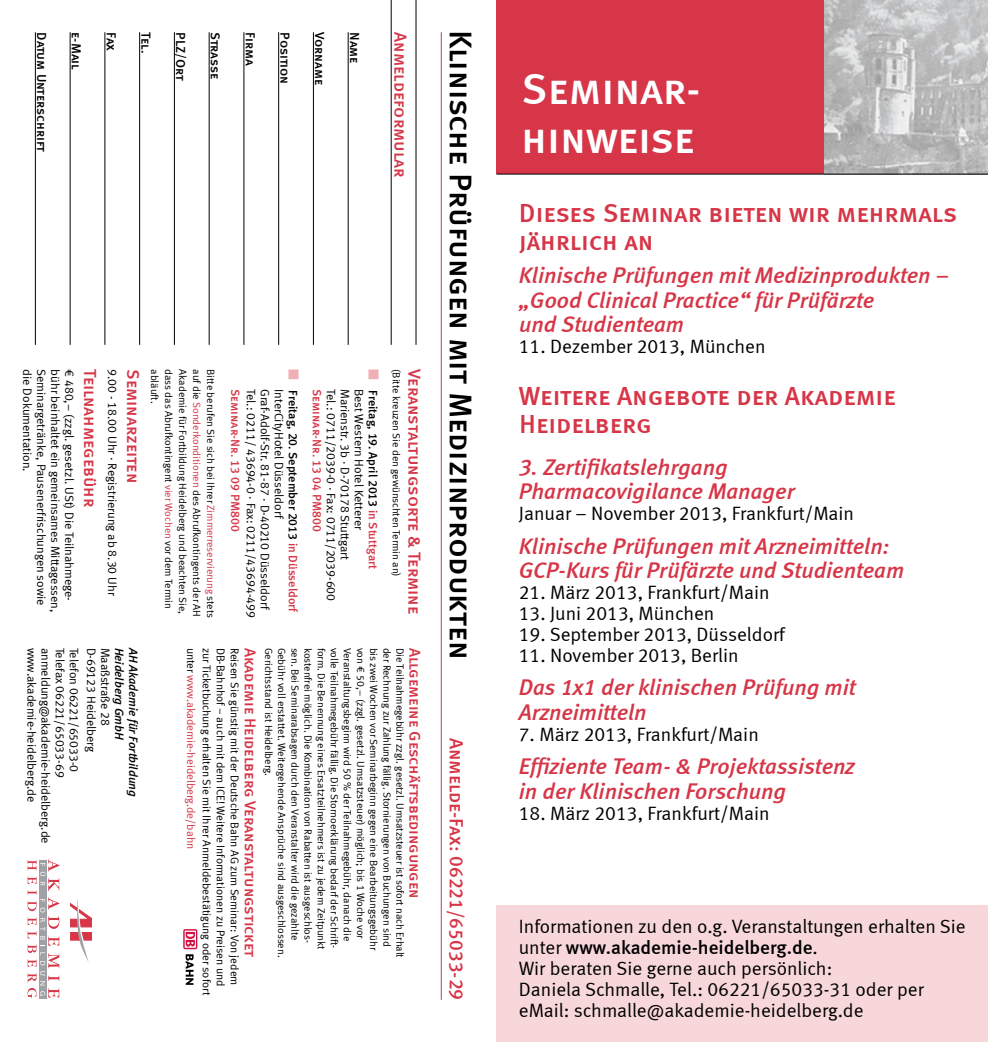
<style>
.page{position:relative;width:988px;height:1042px;background:#fff}
.page>*{position:absolute;margin:0;border:0;box-sizing:border-box;transform-origin:0 0}
.t1{font:43.75px/49px "Meta Medium LF Caps";color:#fff}
.t2{font:31.5px "Meta Medium LF Caps";color:#000}
.t3{font:26.25px/28px "Meta Medium LF Caps";color:#d63647}
.t4{font:italic 22.75px/24.5px "Meta Medium LF";color:#d63647}
.t5{font:19.25px/21px "Meta Normal LF";color:#000}
.t6{font:19.25px "Meta Medium LF";color:#000}
.t7{font:19.25px "Meta Medium LF Caps";color:#d63647}
.t8{font:17.5px "Meta Medium LF Caps";color:#d63647}
.t9{font:15.75px "Meta Medium LF Caps";letter-spacing:-.005em;color:#d63647}
.t10{font:14px "Zapf Dingbats";color:#eeafb5}
.t11{font:13.12px "Meta Medium LF Caps";letter-spacing:-.005em;color:#000}
.t12{font:12.25px "Meta Normal LF";color:#000}
.t13{font:12.25px "Meta Medium LF";color:#000}
.t14{font:12.25px "Meta Medium LF Caps";color:#d63647}
.t15{font:italic 12.25px "Meta Medium LF";color:#000}
.t16{font:11.38px "Meta Normal LF";color:#000}
.t17{font:11.38px "Meta Normal LF";color:#d63647}
.t18{font:10.5px/14px "Meta Normal LF";color:#000}
.s1{color:#d63647}
.s2{color:#eeafb5}
.s3{color:#000}
.s4{font-family:"Meta Normal LF"}
</style>
<div class="page">
<img style="left:823px;top:0;width:164px;height:174px">
<div style="left:496px;top:0;width:327px;height:174px;background:#d63647"></div>
<hr style="left:440px;top:32px;width:1px;height:968px;background:#d63647">
<hr style="left:415px;top:0;width:1px;height:345px;background:#000">
<hr style="left:390px;top:0;width:1px;height:345px;background:#000">
<hr style="left:347px;top:32px;width:1px;height:313px;background:#000">
<hr style="left:313px;top:32px;width:1px;height:313px;background:#000">
<hr style="left:278px;top:32px;width:1px;height:313px;background:#000">
<hr style="left:243px;top:32px;width:1px;height:313px;background:#000">
<hr style="left:209px;top:32px;width:1px;height:313px;background:#000">
<hr style="left:174px;top:32px;width:1px;height:313px;background:#000">
<hr style="left:139px;top:32px;width:1px;height:313px;background:#000">
<hr style="left:104px;top:32px;width:1px;height:313px;background:#000">
<hr style="left:70px;top:32px;width:1px;height:313px;background:#000">
<hr style="left:35px;top:32px;width:1px;height:313px;background:#000">
<svg style="left:70px;top:899px;width:22px;height:63px"></svg>
<svg style="left:28px;top:859px;width:31px;height:139px"></svg>
<div style="left:496px;top:905px;width:491px;height:137px;background:#f7d7da"></div>
<hr style="left:496px;top:174px;width:491px;height:1px;background:#000">
<svg style="left:183px;top:929px;width:14px;height:20px"></svg>
<div style="left:185px;top:930px;width:11px;height:18px;background:#f9e4e9"></div>
<svg style="left:186px;top:932px;width:9px;height:15px"></svg>
<svg style="left:186px;top:954px;width:7px;height:31px"></svg>
<p class="t11" style="left:49px;top:32px;width:121px;rotate:90deg">Datum Unterschrift</p>
<p class="t11" style="left:84px;top:32px;width:39px;rotate:90deg">e-Mail</p>
<p class="t11" style="left:119px;top:32px;width:20px;rotate:90deg">Fax</p>
<p class="t11" style="left:154px;top:32px;width:22px;rotate:90deg">Tel.</p>
<p class="t11" style="left:188px;top:32px;width:50px;rotate:90deg">PLZ/Ort</p>
<p class="t11" style="left:223px;top:32px;width:48px;rotate:90deg">Strasse</p>
<p class="t11" style="left:258px;top:32px;width:35px;rotate:90deg">Firma</p>
<p class="t11" style="left:292px;top:32px;width:54px;rotate:90deg">Position</p>
<p class="t11" style="left:327px;top:32px;width:54px;rotate:90deg">Vorname</p>
<p class="t11" style="left:362px;top:32px;width:33px;rotate:90deg">Name</p>
<h3 class="t8" style="left:410px;top:32px;width:147px;rotate:90deg">Anmeldeformular</h3>
<h2 class="t2" style="left:479px;top:30px;width:631px;rotate:90deg">Klinische Prüfungen mit Medizinprodukten</h2>
<h3 class="t10" style="left:380px;top:369px;width:12px;rotate:90deg">■</h3>
<p class="t18" style="left:403px;top:369px;width:209px;rotate:90deg">(Bitte kreuzen Sie den gewünschten Termin an)</p>
<h3 class="t8" style="left:424px;top:369px;width:246px;rotate:90deg">Veranstaltungsorte &amp; Termine</h3>
<p class="t18" style="left:176px;top:369px;width:241px;rotate:90deg">dass das Abrufkontingent <span class="s1">vier Wochen</span> vor dem Termin</p>
<p class="t18" style="left:190px;top:369px;width:247px;rotate:90deg">Akademie für Fortbildung Heidelberg und beachten Sie,</p>
<p class="t12" style="left:76px;top:369px;width:233px;rotate:90deg">€ 480,– (zzgl. gesetzl. USt) Die Teilnahmege-</p>
<h3 class="t8" style="left:100px;top:369px;width:139px;rotate:90deg">Teilnahmegebühr</h3>
<p class="t12" style="left:119px;top:369px;width:228px;rotate:90deg">9.00 - 18.00 Uhr · Registrierung ab 8.30 Uhr</p>
<h3 class="t8" style="left:143px;top:369px;width:115px;rotate:90deg">Seminarzeiten</h3>
<p class="t18" style="left:162px;top:369px;width:36px;rotate:90deg">abläuft.</p>
<p class="t13" style="left:300px;top:369px;width:245px;rotate:90deg"><span class="s2">■</span> Freitag, 20. September 2013 <span class="s1">in Düsseldorf</span></p>
<p class="t18" style="left:218px;top:369px;width:250px;rotate:90deg">Bitte berufen Sie sich bei Ihrer <span class="s1">Zimmerreservierung</span> stets auf die <span class="s1">Sonderkonditionen</span> des Abrufkontingents der AH</p>
<p class="t12" style="left:34px;top:369px;width:104px;rotate:90deg">die Dokumentation.</p>
<p class="t12" style="left:48px;top:369px;width:238px;rotate:90deg">Seminargetränke, Pausenerfrischungen sowie</p>
<p class="t12" style="left:62px;top:369px;width:245px;rotate:90deg">bühr beinhaltet ein gemeinsames Mittagessen,</p>
<p class="t14" style="left:242px;top:389px;width:144px;rotate:90deg">Seminar-Nr. 13 09 PM800</p>
<p class="t12" style="left:258px;top:389px;width:230px;rotate:90deg">Tel.: 0211/ 43694-0 · Fax: 0211/43694-499</p>
<p class="t12" style="left:272px;top:389px;width:222px;rotate:90deg">Graf-Adolf-Str. 81-87 · D-40210 Düsseldorf</p>
<p class="t12" style="left:286px;top:389px;width:131px;rotate:90deg">InterCityHotel Düsseldorf</p>
<p class="t14" style="left:324px;top:389px;width:144px;rotate:90deg">Seminar-Nr. 13 04 PM800</p>
<p class="t12" style="left:338px;top:389px;width:214px;rotate:90deg">Tel.: 0711/2039-0 · Fax: 0711/2039-600</p>
<p class="t12" style="left:352px;top:389px;width:173px;rotate:90deg">Marienstr. 3b · D-70178 Stuttgart</p>
<p class="t12" style="left:366px;top:389px;width:143px;rotate:90deg">Best Western Hotel Ketterer</p>
<p class="t13" style="left:380px;top:390px;width:180px;rotate:90deg">Freitag, 19. April 2013 <span class="s1">in Stuttgart</span></p>
<p class="t12" style="left:39px;top:647px;width:156px;rotate:90deg">www.akademie-heidelberg.de</p>
<p class="t12" style="left:53px;top:647px;width:198px;rotate:90deg">anmeldung@akademie-heidelberg.de</p>
<p class="t12" style="left:67px;top:647px;width:131px;rotate:90deg">Telefax 06221/65033-69</p>
<p class="t12" style="left:81px;top:647px;width:126px;rotate:90deg">Telefon 06221/65033-0</p>
<p class="t12" style="left:98px;top:647px;width:106px;rotate:90deg">D-69123 Heidelberg</p>
<p class="t12" style="left:112px;top:647px;width:80px;rotate:90deg">Maaßstraße 28</p>
<p class="t15" style="left:127px;top:647px;width:94px;rotate:90deg">Heidelberg GmbH</p>
<p class="t15" style="left:141px;top:647px;width:151px;rotate:90deg">AH Akademie für Fortbildung</p>
<p class="t17" style="left:198px;top:647px;width:203px;rotate:90deg"><span class="s3">unter</span> www.akademie-heidelberg.de/bahn</p>
<p class="t16" style="left:213px;top:647px;width:349px;rotate:90deg">zur Ticketbuchung erhalten Sie mit Ihrer Anmeldebestätigung oder sofort</p>
<p class="t16" style="left:227px;top:647px;width:340px;rotate:90deg">DB-Bahnhof − auch mit dem ICE! Weitere Informationen zu Preisen und</p>
<p class="t16" style="left:241px;top:647px;width:339px;rotate:90deg">Reisen Sie günstig mit der Deutsche Bahn AG zum Seminar: Von jedem</p>
<h3 class="t9" style="left:259px;top:647px;width:311px;rotate:90deg">Akademie Heidelberg Veranstaltungsticket</h3>
<p class="t18" style="left:276px;top:647px;width:130px;rotate:90deg">Gerichtsstand ist Heidelberg.</p>
<p class="t18" style="left:289px;top:647px;width:311px;rotate:90deg">Gebühr voll erstattet. Weitergehende Ansprüche sind ausgeschlossen.</p>
<p class="t18" style="left:302px;top:647px;width:294px;rotate:90deg">sen. Bei Seminarabsagen durch den Veranstalter wird die gezahlte</p>
<p class="t18" style="left:341px;top:647px;width:302px;rotate:90deg">volle Teilnahmegebühr fällig. Die Stornoerklärung bedarf der Schrift-</p>
<p class="t18" style="left:354px;top:647px;width:295px;rotate:90deg">Veranstaltungsbeginn wird 50 % der Teilnahmegebühr, danach die</p>
<p class="t18" style="left:368px;top:647px;width:293px;rotate:90deg">von € 50,– (zzgl. gesetzl. Umsatzsteuer) möglich; bis 1 Woche vor</p>
<p class="t18" style="left:381px;top:647px;width:304px;rotate:90deg">bis zwei Wochen vor Seminarbeginn gegen eine Bearbeitungsgebühr</p>
<p class="t18" style="left:394px;top:647px;width:301px;rotate:90deg">der Rechnung zur Zahlung fällig. Stornierungen von Buchungen sind</p>
<p class="t18" style="left:407px;top:647px;width:312px;rotate:90deg">Die Teilnahmegebühr zzgl. gesetzl. Umsatzsteuer ist sofort nach Erhalt</p>
<h3 class="t9" style="left:424px;top:647px;width:253px;rotate:90deg">Allgemeine Geschäftsbedingungen</h3>
<p class="t18" style="left:315px;top:647px;width:297px;rotate:90deg">kostenfrei möglich. Die Kombination von Rabatten ist ausgeschlos-</p>
<p class="t18" style="left:328px;top:647px;width:304px;rotate:90deg">form. Die Benennung eines Ersatzteilnehmers ist zu jedem Zeitpunkt</p>
<h3 class="t7" style="left:467px;top:738px;width:264px;rotate:90deg">Anmelde-Fax: 06221/65033-29</h3>
<h1 class="t1" style="left:521px;top:64px;width:181px">Seminar&shy;hinweise</h1>
<h3 class="t3" style="left:518px;top:198px;width:440px">Dieses Seminar bieten wir mehrmals jährlich an</h3>
<h3 class="t4" style="left:518px;top:263px;width:431px">Klinische Prüfungen mit Medizinprodukten – „Good Clinical Practice“ für Prüfärzte<br>und Studienteam</h3>
<h3 class="t5" style="left:518px;top:336px;width:248px">11. Dezember 2013, München</h3>
<h3 class="t3" style="left:518px;top:381px;width:378px">Weitere Angebote der Akademie<br>Heidelberg</h3>
<h3 class="t4" style="left:518px;top:454px;width:277px">3. Zertifikatslehrgang<br>Pharmacovigilance Manager</h3>
<h3 class="t5" style="left:518px;top:503px;width:336px">Januar – November 2013, Frankfurt/Main</h3>
<h3 class="t4" style="left:518px;top:533px;width:387px">Klinische Prüfungen mit Arzneimitteln:<br>GCP-Kurs für Prüfärzte und Studienteam</h3>
<h3 class="t5" style="left:518px;top:581px;width:252px">21. März 2013, Frankfurt/Main</h3>
<h3 class="t5" style="left:518px;top:602px;width:197px">13. Juni 2013, München</h3>
<h3 class="t5" style="left:518px;top:623px;width:267px">19. September 2013, Düsseldorf</h3>
<h3 class="t5" style="left:518px;top:644px;width:221px">11. November 2013, Berlin</h3>
<h3 class="t4" style="left:518px;top:675px;width:338px">Das 1x1 der klinischen Prüfung mit<br>Arzneimitteln</h3>
<h3 class="t5" style="left:518px;top:723px;width:241px">7. März 2013, Frankfurt/Main</h3>
<h3 class="t4" style="left:518px;top:753px;width:337px">Effiziente Team- &amp; Projektassistenz in der Klinischen Forschung</h3>
<h3 class="t5" style="left:518px;top:802px;width:252px">18. März 2013, Frankfurt/Main</h3>
<h3 class="t5" style="left:518px;top:916px;width:448px">Informationen zu den o.g. Veranstaltungen erhalten Sie</h3>
<h3 class="t6" style="left:518px;top:936px;width:300px"><span class="s4">unter</span> www.akademie-heidelberg.de<span class="s4">.</span></h3>
<h3 class="t5" style="left:518px;top:958px;width:406px">Wir beraten Sie gerne auch persönlich:<br>Daniela Schmalle, Tel.: 06221/65033-31 oder per eMail: schmalle@akademie-heidelberg.de</h3>
</div>
